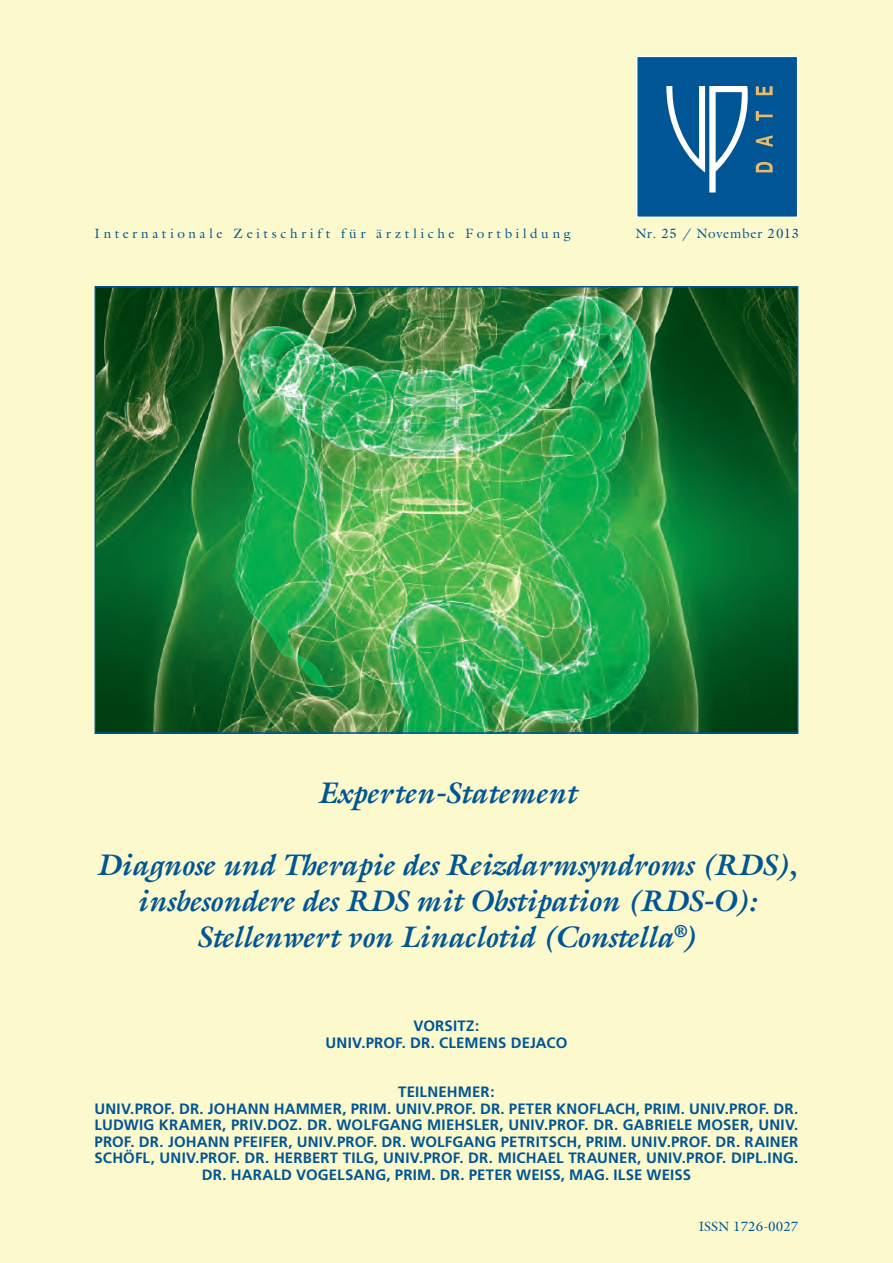
<style>
.page{position:relative;width:893px;height:1263px;background:#fcf9cc}
.page>*{position:absolute;margin:0;border:0;box-sizing:border-box;transform-origin:0 0}
.t1{font:italic 700 30px/36px "Galliard";letter-spacing:-.01em;color:#005594;text-align:center}
.TS_Auto{font:700 15px/16.5px "Frutiger";letter-spacing:.01em;color:#005594;text-align:center}
.t2{font:13.5px "Galliard";letter-spacing:.255em;color:#005594}
.t3{font:13.5px "Galliard";letter-spacing:.05em;color:#005594}
.t4{font:13.5px "Galliard";color:#005594}
</style>
<div class="page">
<div style="left:638px;top:57px;width:159px;height:159px;background:#005594"></div>
<svg style="left:666px;top:86px;width:107px;height:106px"></svg>
<div style="left:636px;top:56px;width:162px;height:162px;border:2px solid #fff"></div>
<img style="left:98px;top:289px;width:697px;height:442px">
<div style="left:95px;top:286px;width:703px;height:448px;border:2px solid #005594"></div>
<p class="t2" style="left:95px;top:225px;width:478px">Internationale Zeitschrift für ärztliche Fortbildung</p>
<p class="t3" style="left:635px;top:225px;width:165px">Nr. 25 / November 2013</p>
<p class="t1" style="left:317px;top:775px;width:260px">Experten-Statement</p>
<p class="t1" style="left:96px;top:847px;width:702px">Diagnose und Therapie des Reizdarmsyndroms (RDS), insbesondere des RDS mit Obstipation (RDS-O):</p>
<p class="t1" style="left:197px;top:919px;width:501px">Stellenwert von Linaclotid (Constella<sup>®</sup>)</p>
<p class="TS_Auto" style="left:414px;top:1018px;width:67px">VORSITZ:</p>
<p class="TS_Auto" style="left:326px;top:1034px;width:243px">UNIV.PROF. DR. CLEMENS DEJACO</p>
<p class="TS_Auto" style="left:398px;top:1084px;width:98px">TEILNEHMER:</p>
<p class="TS_Auto" style="left:95px;top:1100px;width:705px">UNIV.PROF. DR. JOHANN HAMMER, PRIM. UNIV.PROF. DR. PETER KNOFLACH, PRIM. UNIV.PROF. DR.<br>LUDWIG KRAMER, PRIV.DOZ. DR. WOLFGANG MIEHSLER, UNIV.PROF. DR. GABRIELE MOSER, UNIV.<br>PROF. DR. JOHANN PFEIFER, UNIV.PROF. DR. WOLFGANG PETRITSCH, PRIM. UNIV.PROF. DR. RAINER SCHÖFL, UNIV.PROF. DR. HERBERT TILG, UNIV.PROF. DR. MICHAEL TRAUNER, UNIV.PROF. DIPL.ING.<br>DR. HARALD VOGELSANG, PRIM. DR. PETER WEISS, MAG. ILSE WEISS</p>
<p class="t4" style="left:699px;top:1218px;width:101px">ISSN 1726-0027</p>
</div>
